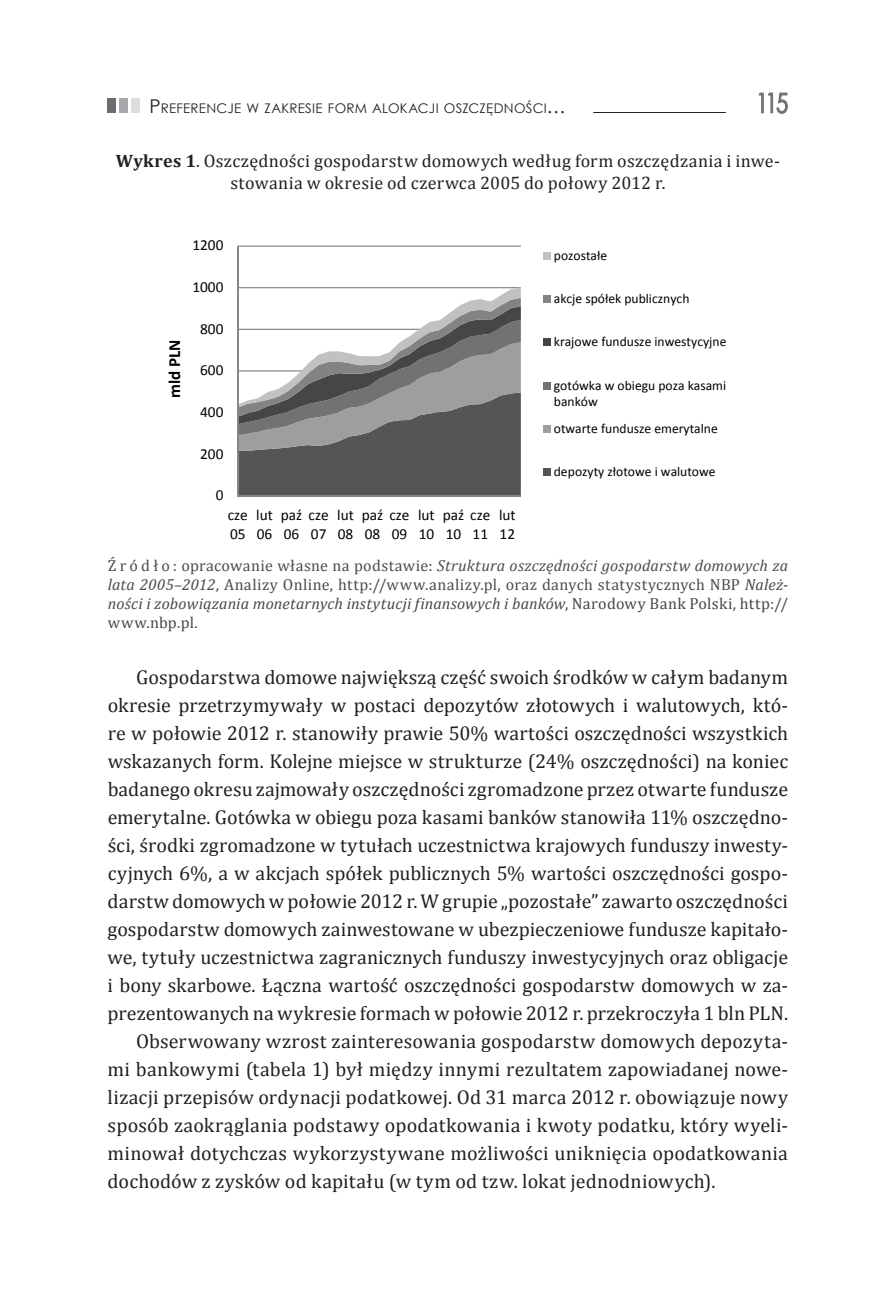
<style>
.page{position:relative;width:896px;height:1293px;background:#fff}
.page>*{position:absolute;margin:0;border:0;box-sizing:border-box;transform-origin:0 0}
.t1{font:27.6px "Century Gothic";color:#6c6d70;scale:.8 1}
.t2{font:20px "Cambria";letter-spacing:.005em;color:#231f20}
.t3{font:18px/21.6px "Cambria";letter-spacing:.015em;color:#231f20;text-align:center}
.t4{font:700 17px "Calibri";color:#000}
.t5{font:16px/19.2px "Cambria";letter-spacing:.025em;color:#4b4c4d;text-align:justify}
.t6{font:15.4px/18.6px "Calibri";color:#000}
.t7{font:13.6px/16.6px "Calibri";color:#000}
.t8{font:13.4px "Century Gothic";letter-spacing:.015em;color:#231f20}
.s1{font-size:19px}
.s2{font-weight:700}
.s3{font-style:italic}
.s4{font-style:italic;color:#474747}
.s5{color:#474747}
</style>
<div class="page">
<div style="left:108px;top:99px;width:8px;height:14px;background:#6c6d70"></div>
<div style="left:120px;top:99px;width:8px;height:14px;background:#a8a9ad"></div>
<div style="left:132px;top:99px;width:8px;height:14px;background:#dcdddf"></div>
<svg style="left:758px;top:93px;width:29px;height:21px"></svg>
<hr style="left:593px;top:112px;width:133px;height:1px;background:#231f20">
<svg style="left:237px;top:245px;width:314px;height:252px"></svg>
<p class="t8" style="left:150px;top:99px;width:418px"><span class="s1">P</span>REFERENCJE W ZAKRESIE FORM ALOKACJI OSZCZĘDNOŚCI<span class="s1">…</span></p>
<h1 class="t1" style="left:756px;top:84px;width:42px">115</h1>
<p class="t3" style="left:116px;top:150px;width:665px"><span class="s2">Wykres 1</span>. Oszczędności gospodarstw domowych według form oszczędzania i inwe&shy;stowania w okresie od czerwca 2005 do połowy 2012 r.</p>
<p class="t4" style="left:164px;top:398px;width:60px;rotate:-90deg">mld PLN</p>
<p class="t6" style="left:192px;top:236px;width:33px">1200</p>
<p class="t6" style="left:192px;top:278px;width:33px">1000</p>
<p class="t6" style="left:200px;top:319px;width:25px">800</p>
<p class="t6" style="left:200px;top:361px;width:25px">600</p>
<p class="t6" style="left:200px;top:403px;width:25px">400</p>
<p class="t6" style="left:200px;top:444px;width:25px">200</p>
<p class="t6" style="left:216px;top:486px;width:9px">0</p>
<p class="t6" style="left:228px;top:506px;width:22px">cze<br>05</p>
<p class="t6" style="left:256px;top:506px;width:18px">lut<br>06</p>
<p class="t6" style="left:281px;top:506px;width:49px">paź cze<br>06</p>
<p class="t6" style="left:311px;top:524px;width:17px">07</p>
<p class="t6" style="left:337px;top:506px;width:18px">lut<br>08</p>
<p class="t6" style="left:362px;top:506px;width:49px">paź cze<br>08</p>
<p class="t6" style="left:392px;top:524px;width:17px">09</p>
<p class="t6" style="left:418px;top:506px;width:18px">lut<br>10</p>
<p class="t6" style="left:443px;top:506px;width:49px">paź cze<br>10</p>
<p class="t6" style="left:473px;top:524px;width:17px">11</p>
<p class="t6" style="left:499px;top:506px;width:18px">lut<br>12</p>
<p class="t7" style="left:554px;top:247px;width:55px">pozostałe</p>
<p class="t7" style="left:554px;top:290px;width:137px">akcje spółek publicznych</p>
<p class="t7" style="left:554px;top:334px;width:174px">krajowe fundusze inwestycyjne</p>
<p class="t7" style="left:554px;top:377px;width:174px">gotówka w obiegu poza kasami banków</p>
<p class="t7" style="left:554px;top:420px;width:165px">otwarte fundusze emerytalne</p>
<p class="t7" style="left:554px;top:463px;width:163px">depozyty złotowe i walutowe</p>
<p class="t5" style="left:108px;top:555px;width:682px">Ź r ó d ł o : opracowanie własne na podstawie: <span class="s3">Struktura oszczędności gospodarstw domowych za lata 2005–2012</span>, Analizy Online, http://www.analizy.pl, oraz danych statystycznych NBP <span class="s4">Należ&shy;ności i zobowiązania monetarnych instytucji finansowych i banków</span><span class="s5">, Narodowy Bank Polski, http:// www.nbp.pl.</span></p>
<p class="t2" style="left:136px;top:665px;width:653px">Gospodarstwa domowe największą część swoich środków w całym badanym</p>
<p class="t2" style="left:108px;top:693px;width:682px">okresie przetrzymywały w postaci depozytów złotowych i walutowych, któ-</p>
<p class="t2" style="left:108px;top:721px;width:682px">re w połowie 2012 r. stanowiły prawie 50% wartości oszczędności wszystkich</p>
<p class="t2" style="left:108px;top:749px;width:682px">wskazanych form. Kolejne miejsce w strukturze (24% oszczędności) na koniec</p>
<p class="t2" style="left:108px;top:777px;width:682px">badanego okresu zajmowały oszczędności zgromadzone przez otwarte fundusze</p>
<p class="t2" style="left:108px;top:805px;width:682px">emerytalne. Gotówka w obiegu poza kasami banków stanowiła 11% oszczędno-</p>
<p class="t2" style="left:108px;top:833px;width:682px">ści, środki zgromadzone w tytułach uczestnictwa krajowych funduszy inwesty-</p>
<p class="t2" style="left:108px;top:861px;width:682px">cyjnych 6%, a w akcjach spółek publicznych 5% wartości oszczędności gospo-</p>
<p class="t2" style="left:108px;top:889px;width:682px">darstw domowychwpołowie 2012 r. W grupie „pozostałe” zawarto oszczędności</p>
<p class="t2" style="left:108px;top:917px;width:682px">gospodarstw domowych zainwestowane w ubezpieczeniowe fundusze kapitało-</p>
<p class="t2" style="left:108px;top:945px;width:682px">we, tytuły uczestnictwa zagranicznych funduszy inwestycyjnych oraz obligacje</p>
<p class="t2" style="left:108px;top:973px;width:682px">i bony skarbowe. Łączna wartość oszczędności gospodarstw domowych w za-</p>
<p class="t2" style="left:108px;top:1001px;width:682px">prezentowanych na wykresie formach w połowie 2012 r. przekroczyła 1 bln PLN.</p>
<p class="t2" style="left:136px;top:1029px;width:653px">Obserwowany wzrost zainteresowania gospodarstw domowych depozyta-</p>
<p class="t2" style="left:108px;top:1057px;width:682px">mi bankowymi (tabela 1) był między innymi rezultatem zapowiadanej nowe-</p>
<p class="t2" style="left:108px;top:1085px;width:682px">lizacji przepisów ordynacji podatkowej. Od 31 marca 2012 r. obowiązuje nowy</p>
<p class="t2" style="left:108px;top:1113px;width:682px">sposób zaokrąglania podstawy opodatkowania i kwoty podatku, który wyeli-</p>
<p class="t2" style="left:108px;top:1141px;width:682px">minował dotychczas wykorzystywane możliwości uniknięcia opodatkowania</p>
<p class="t2" style="left:108px;top:1169px;width:609px">dochodów z zysków od kapitału (w tym od tzw. lokat jednodniowych).</p>
</div>
